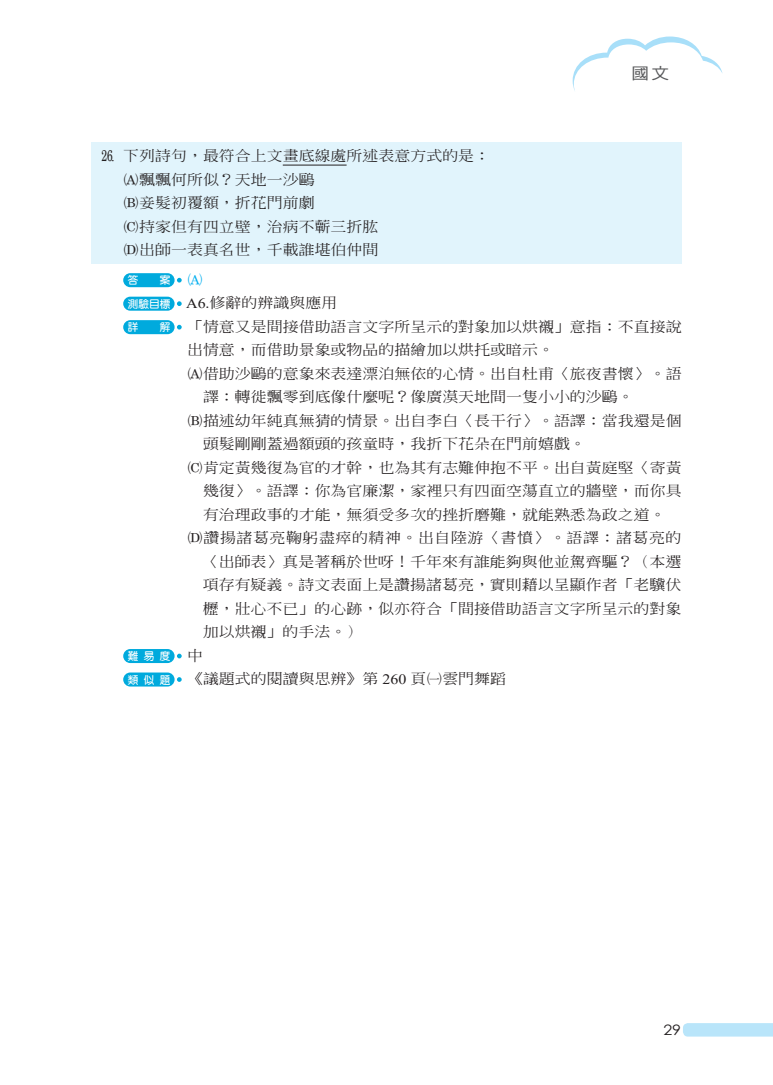
<style>
.page{position:relative;width:773px;height:1085px;background:#fff}
.page>*{position:absolute;margin:0;border:0;box-sizing:border-box;transform-origin:0 0}
.t1{font:16px "DF Hei Std W5";color:#57585a;scale:1.11 1}
.t2{font:500 14.38px/23.5px "AR Std Song B5";color:#231f20;scale:1.11 1}
.t3{font:500 14.38px "AR Std Song B5";letter-spacing:.035em;color:#231f20;scale:1.11 1}
.t4{font:14.38px "Century Gothic";color:#231f20;scale:1.11 1}
.t5{font:700 10.62px "AR Yuan B5";color:#fff}
.s1{font-family:"HL01";font-weight:400}
.s2{font-family:"HL07";font-weight:400}
.s3{font-family:"HL07";font-weight:400;font-size:14.38px;color:#00aeef}
.s4{font-family:"AR Yuan B5";font-weight:700;font-size:10.62px;color:#fff}
.s5{font-family:"Times New Roman";font-weight:400}
.s6{font-family:"AR Std Song B5";font-weight:500;font-size:14.38px;color:#231f20}
.s7{font-family:"HL08";font-weight:400}
</style>
<div class="page">
<svg style="left:683px;top:1023px;width:89px;height:13px"></svg>
<svg style="left:572px;top:36px;width:150px;height:55px"></svg>
<div style="left:91px;top:142px;width:590px;height:122px;background:#e1f4fc"></div>
<hr style="left:283px;top:165px;width:63px;height:1px;background:#231f20">
<div style="left:123px;top:273px;width:51px;height:14px;background:#0ad;border-radius:7px"></div>
<svg style="left:177px;top:278px;width:5px;height:4px"></svg>
<div style="left:123px;top:296px;width:51px;height:14px;background:#0ad;border-radius:7px"></div>
<svg style="left:177px;top:301px;width:5px;height:5px"></svg>
<div style="left:123px;top:320px;width:51px;height:14px;background:#0ad;border-radius:7px"></div>
<svg style="left:177px;top:325px;width:5px;height:4px"></svg>
<div style="left:123px;top:649px;width:51px;height:14px;background:#0ad;border-radius:7px"></div>
<svg style="left:177px;top:653px;width:5px;height:5px"></svg>
<div style="left:123px;top:672px;width:51px;height:14px;background:#0ad;border-radius:7px"></div>
<svg style="left:177px;top:677px;width:5px;height:4px"></svg>
<p class="t1" style="left:631px;top:64px;width:35px">國文</p>
<p class="t2" style="left:123px;top:144px;width:332px;text-indent:-24px"><span class="s1">h</span> 下列詩句，最符合上文畫底線處所述表意方式的是：<br><span class="s2">A</span>飄飄何所似？天地一沙鷗<br><span class="s2">B</span>妾髮初覆額，折花門前劇<br><span class="s2">C</span>持家但有四立壁，治病不蘄三折肱<br><span class="s2">D</span>出師一表真名世，千載誰堪伯仲間</p>
<p class="t5" style="left:128px;top:275px;width:77px">答　　案 <span class="s3">A</span></p>
<p class="t2" style="left:128px;top:291px;width:190px"><span class="s4">測驗目標</span> <span class="s5">A6.</span>修辭的辨識與應用</p>
<p class="t2" style="left:128px;top:314px;width:500px"><span class="s4">詳　　解</span> 「情意又是間接借助語言文字所呈示的對象加以烘襯」意指：不直接說</p>
<p class="t2" style="left:187px;top:338px;width:332px">出情意，而借助景象或物品的描繪加以烘托或暗示。</p>
<p class="t2" style="left:187px;top:361px;width:447px"><span class="s2">A</span>借助沙鷗的意象來表達漂泊無依的心情。出自杜甫〈旅夜書懷〉。語</p>
<p class="t2" style="left:203px;top:385px;width:389px">譯：轉徙飄零到底像什麼呢？像廣漠天地間一隻小小的沙鷗。</p>
<p class="t2" style="left:187px;top:408px;width:447px"><span class="s2">B</span>描述幼年純真無猜的情景。出自李白〈長干行〉。語譯：當我還是個</p>
<p class="t2" style="left:203px;top:432px;width:346px">頭髮剛剛蓋過額頭的孩童時，我折下花朵在門前嬉戲。</p>
<p class="t2" style="left:187px;top:455px;width:447px"><span class="s2">C</span>肯定黃幾復為官的才幹，也為其有志難伸抱不平。出自黃庭堅〈寄黃</p>
<p class="t2" style="left:203px;top:479px;width:432px">幾復〉。語譯：你為官廉潔，家裡只有四面空蕩直立的牆壁，而你具</p>
<p class="t2" style="left:203px;top:502px;width:418px">有治理政事的才能，無須受多次的挫折磨難，就能熟悉為政之道。</p>
<p class="t3" style="left:187px;top:530px;width:447px"><span class="s2">D</span>讚揚諸葛亮鞠躬盡瘁的精神。出自陸游〈書憤〉。語譯：諸葛亮的</p>
<p class="t2" style="left:203px;top:549px;width:432px">〈出師表〉真是著稱於世呀！千年來有誰能夠與他並駕齊驅？（本選</p>
<p class="t2" style="left:203px;top:572px;width:432px">項存有疑義。詩文表面上是讚揚諸葛亮，實則藉以呈顯作者「老驥伏</p>
<p class="t2" style="left:203px;top:596px;width:432px">櫪，壯心不已」的心跡，似亦符合「間接借助語言文字所呈示的對象</p>
<p class="t2" style="left:203px;top:619px;width:145px">加以烘襯」的手法。）</p>
<p class="t5" style="left:128px;top:650px;width:77px">難易度 <span class="s6">中</span></p>
<p class="t2" style="left:128px;top:666px;width:342px"><span class="s4">類似題</span> 《議題式的閱讀與思辨》第 <span class="s5">260</span> 頁<span class="s7">1</span>雲門舞蹈</p>
<p class="t4" style="left:663px;top:1019px;width:17px">29</p>
</div>
